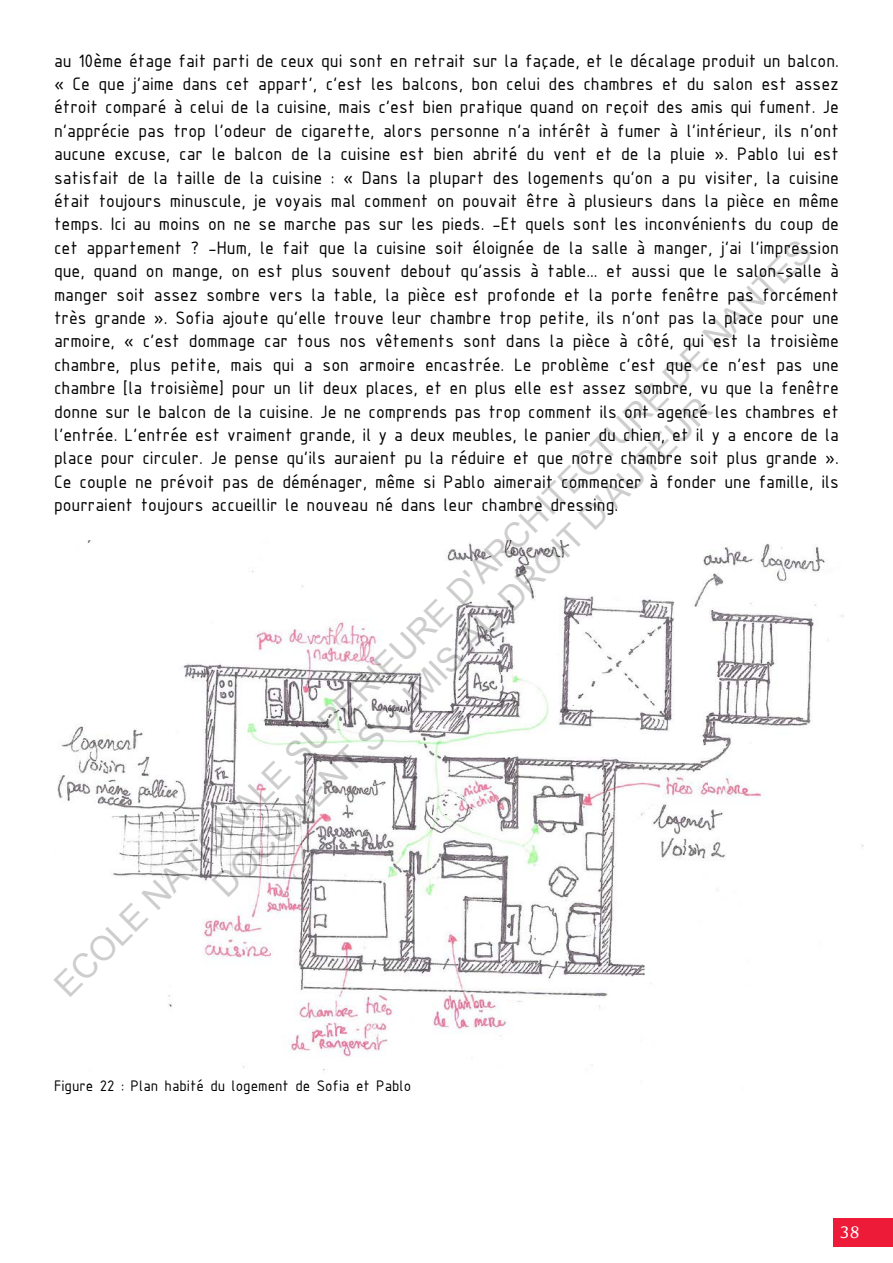
<style>
.page{position:relative;width:893px;height:1263px;background:#fff}
.page>*{position:absolute;margin:0;border:0;box-sizing:border-box;transform-origin:0 0}
.t1{font:33.9px/40.7px "Arial";color:rgb(0 0 0/.2);text-align:center}
.t2{font:19.5px/23.4px "ISOCPEUR";color:#000;text-align:justify}
.t3{font:18px "Briem Script Std";color:#fff}
.t4{font:16.5px "ISOCPEUR";color:#000}
</style>
<div class="page">
<div style="left:833px;top:1218px;width:60px;height:29px;background:#ed1a38"></div>
<img style="left:57px;top:540px;width:806px;height:531px">
<p class="t2" style="left:54px;top:48px;width:786px">au 10ème étage fait parti de ceux qui sont en retrait sur la façade, et le décalage produit un balcon. « Ce que j’aime dans cet appart’, c’est les balcons, bon celui des chambres et du salon est assez étroit comparé à celui de la cuisine, mais c’est bien pratique quand on reçoit des amis qui fument. Je n’apprécie pas trop l’odeur de cigarette, alors personne n’a intérêt à fumer à l’intérieur, ils n’ont aucune excuse, car le balcon de la cuisine est bien abrité du vent et de la pluie ». Pablo lui est satisfait de la taille de la cuisine : « Dans la plupart des logements qu’on a pu visiter, la cuisine était toujours minuscule, je voyais mal comment on pouvait être à plusieurs dans la pièce en même temps. Ici au moins on ne se marche pas sur les pieds. -Et quels sont les inconvénients du coup de cet appartement ? -Hum, le fait que la cuisine soit éloignée de la salle à manger, j’ai l’impression que, quand on mange, on est plus souvent debout qu’assis à table... et aussi que le salon-salle à manger soit assez sombre vers la table, la pièce est profonde et la porte fenêtre pas forcément très grande ». Sofia ajoute qu’elle trouve leur chambre trop petite, ils n’ont pas la place pour une armoire, « c’est dommage car tous nos vêtements sont dans la pièce à côté, qui est la troisième chambre, plus petite, mais qui a son armoire encastrée. Le problème c’est que ce n’est pas une chambre [la troisième] pour un lit deux places, et en plus elle est assez sombre, vu que la fenêtre donne sur le balcon de la cuisine. Je ne comprends pas trop comment ils ont agencé les chambres et l’entrée. L’entrée est vraiment grande, il y a deux meubles, le panier du chien, et il y a encore de la place pour circuler. Je pense qu’ils auraient pu la réduire et que notre chambre soit plus grande ».<br>Ce couple ne prévoit pas de déménager, même si Pablo aimerait commencer à fonder une famille, ils pourraient toujours accueillir le nouveau né dans leur chambre dressing.</p>
<h1 class="t1" style="left:46px;top:977px;width:1056px;rotate:-45deg">ECOLE NATIONALE SUPERIEURE D'ARCHITECTURE DE NANTES<br>DOCUMENT SOUMIS AU DROIT D'AUTEUR</h1>
<p class="t4" style="left:54px;top:1075px;width:359px">Figure 22 : Plan habité du logement de Sofia et Pablo</p>
<p class="t3" style="left:840px;top:1222px;width:21px">38</p>
</div>
